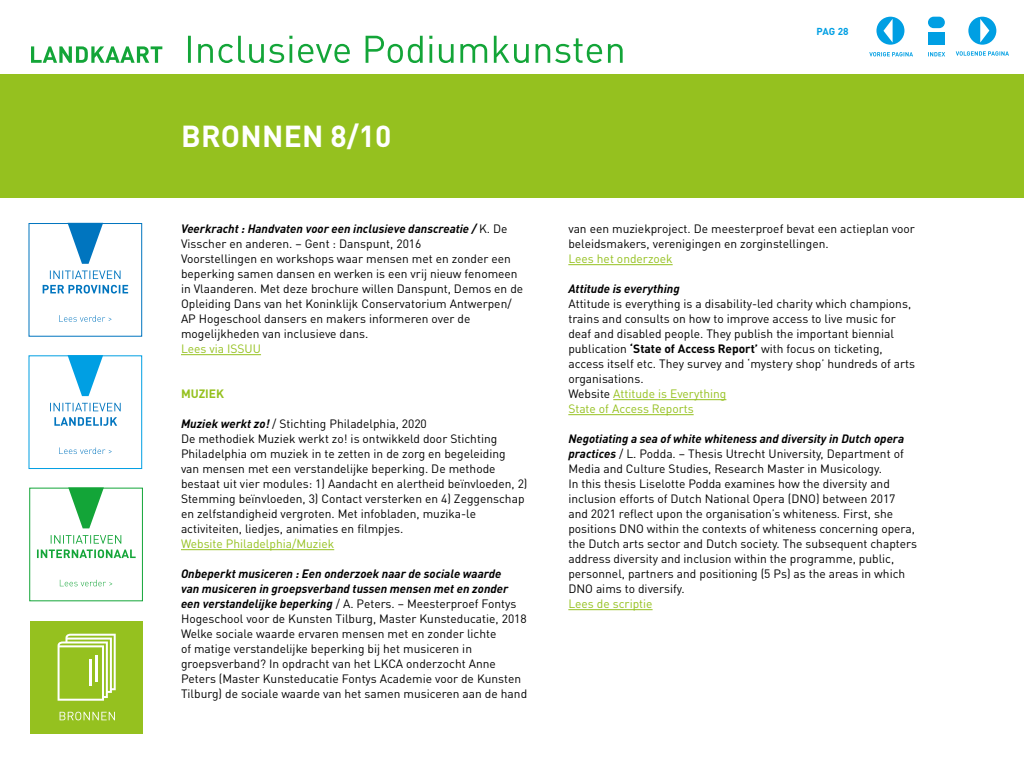
<style>
.page{position:relative;width:1024px;height:768px;background:#fff}
.page>*{position:absolute;margin:0;border:0;box-sizing:border-box;transform-origin:0 0}
.t1{font:700 30px "DINOT";letter-spacing:.01em;color:#fff}
.PLAT_12_15{font:12px/15px "DINOT";color:#000}
.PLAT_12_15-2{font:italic 700 12px/15px "DINOT";color:#000}
.PLAT_12_15-3{font:12px "DINOT";color:#95c11f}
.TUSSENTUSSENKOP{font:700 12px "DINOT";color:#95c11f}
.t2{font:700 10px "DINOT";color:#009fe3}
.s1{font-weight:400;font-style:normal}
.s2{font-weight:700;font-style:italic}
.s3{font-weight:700}
.s4{color:#000}
</style>
<div class="page">
<div style="left:876px;top:17px;width:28px;height:28px;background:#009fe3;border-radius:50%"></div>
<svg style="left:883px;top:19px;width:10px;height:24px"></svg>
<svg style="left:869px;top:52px;width:44px;height:4px"></svg>
<div style="left:968px;top:17px;width:28px;height:28px;background:#009fe3;border-radius:50%"></div>
<svg style="left:980px;top:19px;width:9px;height:24px"></svg>
<svg style="left:956px;top:51px;width:53px;height:5px"></svg>
<div style="left:0;top:74px;width:1024px;height:124px;background:#95c11f"></div>
<hr style="left:181px;top:354px;width:80px;height:1px;background:#95c11f">
<hr style="left:181px;top:549px;width:153px;height:1px;background:#95c11f">
<hr style="left:568px;top:264px;width:105px;height:1px;background:#95c11f">
<hr style="left:613px;top:399px;width:113px;height:1px;background:#95c11f">
<hr style="left:568px;top:414px;width:126px;height:1px;background:#95c11f">
<hr style="left:568px;top:609px;width:85px;height:1px;background:#95c11f">
<svg style="left:31px;top:36px;width:592px;height:27px"></svg>
<div style="left:928px;top:17px;width:17px;height:11px;background:#009fe3;border-radius:6px"></div>
<div style="left:928px;top:32px;width:17px;height:13px;background:#009fe3"></div>
<svg style="left:928px;top:52px;width:17px;height:4px"></svg>
<div style="left:30px;top:621px;width:113px;height:113px;background:#95c11f"></div>
<svg style="left:58px;top:634px;width:58px;height:67px"></svg>
<hr style="left:90px;top:659px;width:2px;height:27px;background:#fff">
<hr style="left:95px;top:655px;width:2px;height:27px;background:#fff">
<svg style="left:60px;top:712px;width:55px;height:8px"></svg>
<div style="left:28px;top:223px;width:114px;height:114px;border:1px solid #0075bf"></div>
<svg style="left:68px;top:223px;width:35px;height:41px"></svg>
<svg style="left:59px;top:315px;width:52px;height:7px"></svg>
<svg style="left:43px;top:285px;width:85px;height:9px"></svg>
<svg style="left:50px;top:271px;width:71px;height:8px"></svg>
<div style="left:28px;top:355px;width:114px;height:114px;border:1px solid #009fe3"></div>
<svg style="left:68px;top:355px;width:35px;height:41px"></svg>
<svg style="left:59px;top:447px;width:53px;height:7px"></svg>
<svg style="left:54px;top:417px;width:63px;height:9px"></svg>
<svg style="left:50px;top:403px;width:71px;height:8px"></svg>
<div style="left:29px;top:488px;width:114px;height:113px;border:1px solid #13a538"></div>
<svg style="left:68px;top:487px;width:36px;height:41px"></svg>
<svg style="left:60px;top:580px;width:52px;height:6px"></svg>
<svg style="left:37px;top:535px;width:99px;height:23px"></svg>
<h1 class="t1" style="left:181px;top:116px;width:212px">BRONNEN 8/10</h1>
<p class="PLAT_12_15-2" style="left:181px;top:221px;width:328px">Veerkracht : Handvaten voor een inclusieve danscreatie / <span class="s1">K. De<br>Visscher en anderen. – Gent : Danspunt, 2016</span></p>
<p class="PLAT_12_15" style="left:181px;top:251px;width:344px">Voorstellingen en workshops waar mensen met en zonder een beperking samen dansen en werken is een vrij nieuw fenomeen in Vlaanderen. Met deze brochure willen Danspunt, Demos en de Opleiding Dans van het Koninklijk Conservatorium Antwerpen/ AP Hogeschool dansers en makers informeren over de mogelijkheden van inclusieve dans.</p>
<p class="PLAT_12_15-3" style="left:181px;top:341px;width:82px">Lees via ISSUU</p>
<p class="TUSSENTUSSENKOP" style="left:181px;top:386px;width:45px">MUZIEK</p>
<p class="PLAT_12_15" style="left:181px;top:416px;width:247px"><span class="s2">Muziek werkt zo!</span> / Stichting Philadelphia, 2020</p>
<p class="PLAT_12_15" style="left:181px;top:431px;width:348px">De methodiek Muziek werkt zo! is ontwikkeld door Stichting Philadelphia om muziek in te zetten in de zorg en begeleiding<br>van mensen met een verstandelijke beperking. De methode bestaat uit vier modules: 1) Aandacht en alertheid beïnvloeden, 2)<br>Stemming beïnvloeden, 3) Contact versterken en 4) Zeggenschap en zelfstandigheid vergroten. Met infobladen, muzika-le activiteiten, liedjes, animaties en filmpjes.</p>
<p class="PLAT_12_15-3" style="left:181px;top:536px;width:155px">Website Philadelphia/Muziek</p>
<p class="PLAT_12_15-2" style="left:181px;top:566px;width:347px">Onbeperkt musiceren : Een onderzoek naar de sociale waarde<br>van musiceren in groepsverband tussen mensen met en zonder een verstandelijke beperking <span class="s1">/ A. Peters. – Meesterproef Fontys Hogeschool voor de Kunsten Tilburg, Master Kunsteducatie, 2018</span></p>
<p class="PLAT_12_15" style="left:181px;top:626px;width:348px">Welke sociale waarde ervaren mensen met en zonder lichte<br>of matige verstandelijke beperking bij het musiceren in groepsverband? In opdracht van het LKCA onderzocht Anne Peters (Master Kunsteducatie Fontys Academie voor de Kunsten Tilburg) de sociale waarde van het samen musiceren aan de hand</p>
<p class="t2" style="left:817px;top:25px;width:33px">PAG 28</p>
<p class="PLAT_12_15" style="left:568px;top:221px;width:348px">van een muziekproject. De meesterproef bevat een actieplan voor beleidsmakers, verenigingen en zorginstellingen.</p>
<p class="PLAT_12_15-3" style="left:568px;top:251px;width:106px">Lees het onderzoek</p>
<p class="PLAT_12_15-2" style="left:568px;top:281px;width:113px">Attitude is everything</p>
<p class="PLAT_12_15" style="left:568px;top:296px;width:348px">Attitude is everything is a disability-led charity which champions, trains and consults on how to improve access to live music for deaf and disabled people. They publish the important biennial publication <span class="s3">‘State of Access Report’</span> with focus on ticketing, access itself etc. They survey and ‘mystery shop’ hundreds of arts organisations.</p>
<p class="PLAT_12_15-3" style="left:568px;top:386px;width:160px"><span class="s4">Website</span> Attitude is Everything</p>
<p class="PLAT_12_15-3" style="left:568px;top:401px;width:127px">State of Access Reports</p>
<p class="PLAT_12_15" style="left:568px;top:431px;width:337px;text-align:justify"><span class="s2">Negotiating a sea of white whiteness and diversity in Dutch opera practices</span> / L. Podda. – Thesis Utrecht University, Department of Media and Culture Studies, Research Master in Musicology.</p>
<p class="PLAT_12_15" style="left:568px;top:476px;width:350px">In this thesis Liselotte Podda examines how the diversity and inclusion efforts of Dutch National Opera (DNO) between 2017 and 2021 reflect upon the organisation’s whiteness. First, she positions DNO within the contexts of whiteness concerning opera, the Dutch arts sector and Dutch society. The subsequent chapters address diversity and inclusion within the programme, public, personnel, partners and positioning (5 Ps) as the areas in which DNO aims to diversify.</p>
<p class="PLAT_12_15-3" style="left:568px;top:596px;width:86px">Lees de scriptie</p>
</div>
